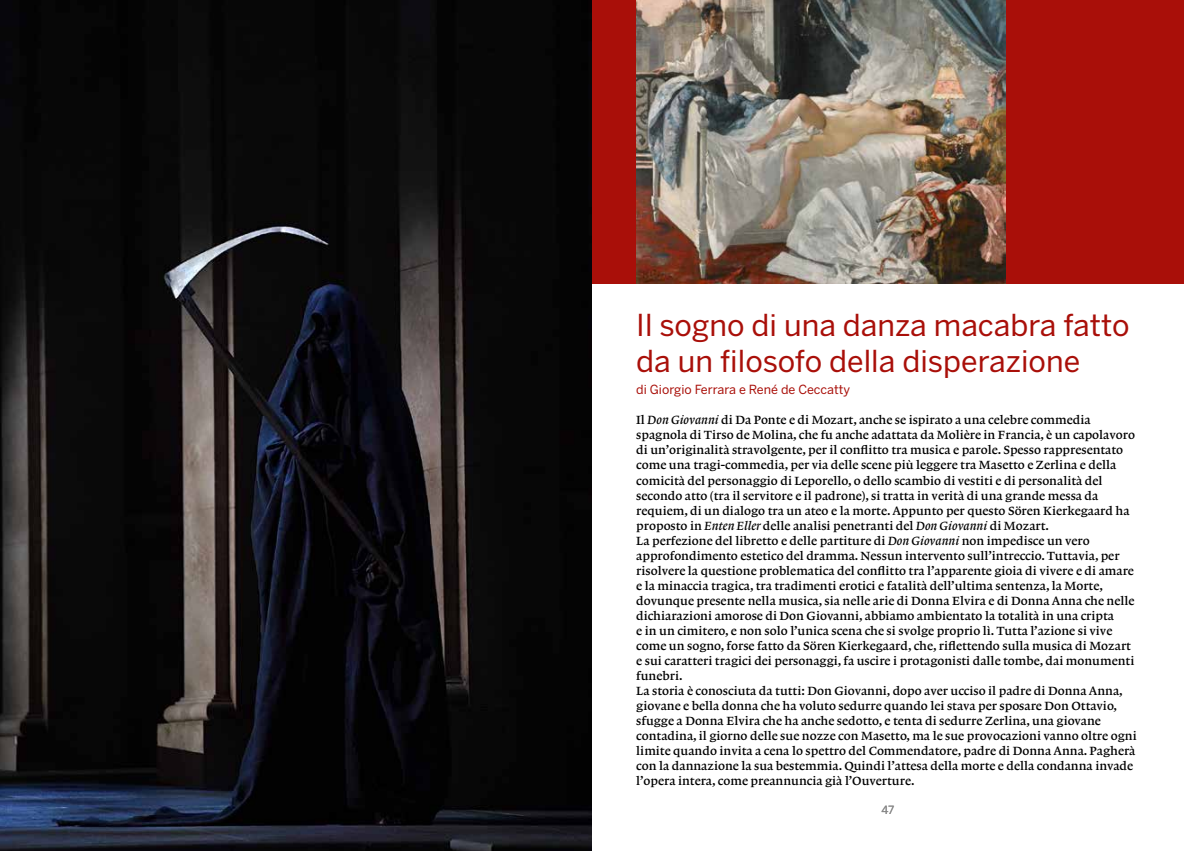
<style>
.page{position:relative;width:1184px;height:851px;background:#fff}
.page>*{position:absolute;margin:0;border:0;box-sizing:border-box;transform-origin:0 0}
.t1{font:30px/36px "Benton Sans";color:#a90f09}
.t2{font:12.5px/15px "Lexicon No 1 Roman B";color:#000}
.t3{font:12.5px "Benton Sans";color:#a90f09}
.t4{font:11.25px "Benton Sans";color:#878787}
.s1{font-family:"Lexicon No 1 Italic B"}
</style>
<div class="page">
<div style="left:592px;top:0;width:591px;height:283px;background:#a90f09"></div>
<img style="left:636px;top:0;width:369px;height:283px">
<img style="left:0;top:0;width:592px;height:850px">
<h1 class="t1" style="left:636px;top:306px;width:495px">Il sogno di una danza macabra fatto da un filosofo della disperazione</h1>
<p class="t3" style="left:636px;top:382px;width:215px">di Giorgio Ferrara e René de Ceccatty</p>
<p class="t2" style="left:636px;top:413px;width:502px">Il <span class="s1">Don Giovanni</span> di Da Ponte e di Mozart, anche se ispirato a una celebre commedia spagnola di Tirso de Molina, che fu anche adattata da Molière in Francia, è un capolavoro di un’originalità stravolgente, per il conflitto tra musica e parole. Spesso rappresentato come una tragi-commedia, per via delle scene più leggere tra Masetto e Zerlina e della comicità del personaggio di Leporello, o dello scambio di vestiti e di personalità del secondo atto (tra il servitore e il padrone), si tratta in verità di una grande messa da requiem, di un dialogo tra un ateo e la morte. Appunto per questo Sören Kierkegaard ha proposto in <span class="s1">Enten Eller</span> delle analisi penetranti del <span class="s1">Don Giovanni</span> di Mozart.<br>La perfezione del libretto e delle partiture di <span class="s1">Don Giovanni</span> non impedisce un vero approfondimento estetico del dramma. Nessun intervento sull’intreccio. Tuttavia, per risolvere la questione problematica del conflitto tra l’apparente gioia di vivere e di amare e la minaccia tragica, tra tradimenti erotici e fatalità dell’ultima sentenza, la Morte, dovunque presente nella musica, sia nelle arie di Donna Elvira e di Donna Anna che nelle dichiarazioni amorose di Don Giovanni, abbiamo ambientato la totalità in una cripta<br>e in un cimitero, e non solo l’unica scena che si svolge proprio lì. Tutta l’azione si vive come un sogno, forse fatto da Sören Kierkegaard, che, riflettendo sulla musica di Mozart e sui caratteri tragici dei personaggi, fa uscire i protagonisti dalle tombe, dai monumenti funebri.<br>La storia è conosciuta da tutti: Don Giovanni, dopo aver ucciso il padre di Donna Anna, giovane e bella donna che ha voluto sedurre quando lei stava per sposare Don Ottavio, sfugge a Donna Elvira che ha anche sedotto, e tenta di sedurre Zerlina, una giovane contadina, il giorno delle sue nozze con Masetto, ma le sue provocazioni vanno oltre ogni limite quando invita a cena lo spettro del Commendatore, padre di Donna Anna. Pagherà con la dannazione la sua bestemmia. Quindi l’attesa della morte e della condanna invade l’opera intera, come preannuncia già l’Ouverture.</p>
<p class="t4" style="left:881px;top:803px;width:14px">47</p>
</div>
